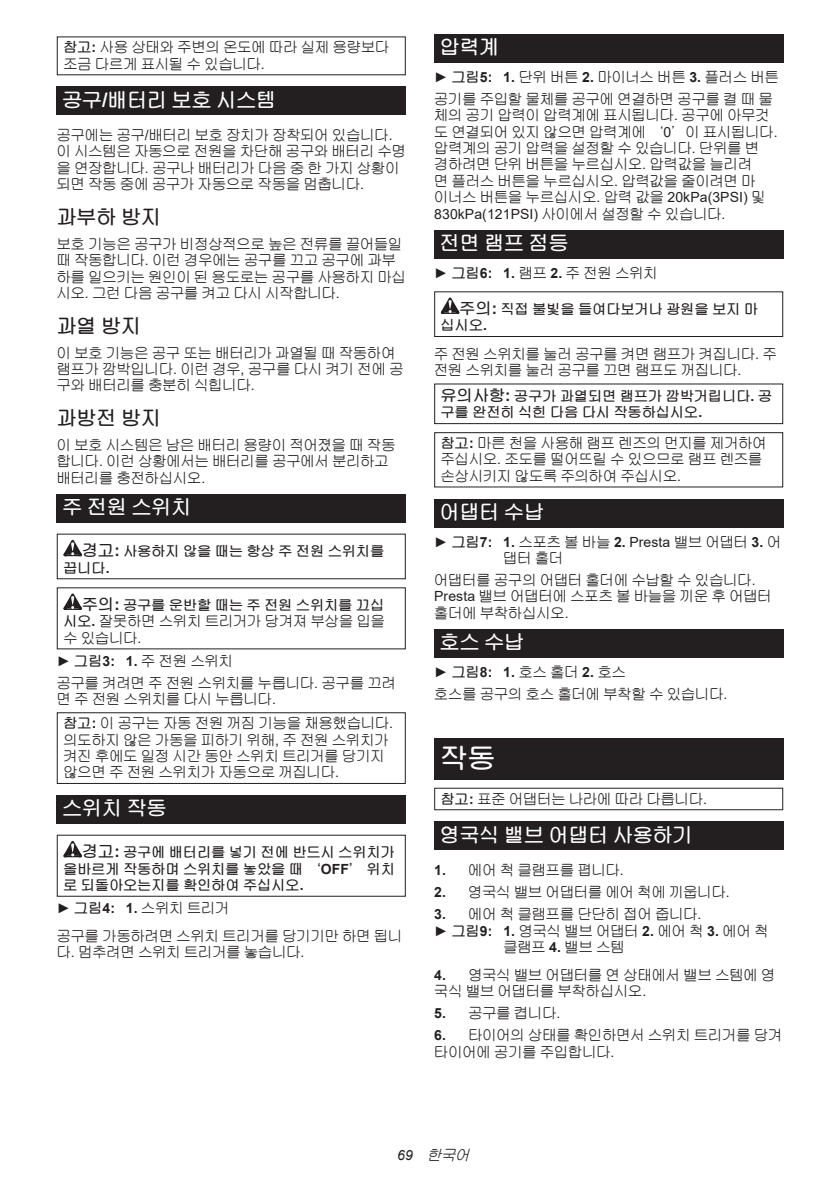
<style>
.page{position:relative;width:840px;height:1191px;background:#fff}
.page>*{position:absolute;margin:0;border:0;box-sizing:border-box;transform-origin:0 0}
.t1{font:700 28px "KRHYR Gothic";color:#fff}
.t2{font:700 20px "KRHYR Gothic";letter-spacing:-.01em;color:#fff}
.t3{font:700 20px "KRHYR Gothic";letter-spacing:-.01em;color:#231f20}
.t4{font:500 14px/16.4px "KRHYR Gothic";letter-spacing:.005em;color:#231f20}
.t5{font:700 14px/16.4px "KRHYR Gothic";letter-spacing:.005em;color:#231f20}
.t6{font:14px "Arial";letter-spacing:.005em;color:#231f20}
.t7{font:700 14px "Arial";color:#231f20}
.t8{font:italic 500 14px "KRHYR Gothic";color:#231f20}
.s1{font-weight:700}
.s2{font-family:"Arial";font-weight:700}
.s3{font-family:"Arial";font-weight:400}
.s4{font-family:"Arial"}
.s5{font-size:16px}
.s6{font-family:"Arial";font-size:16px}
.s7{font-weight:700;font-size:16px}
.s8{font-family:"Arial";font-weight:700;font-size:16px}
.s9{font-family:"KRHYR Gothic";font-weight:500}
.s10{font-weight:400}
.s11{font-family:"KRHYR Gothic"}
</style>
<div class="page">
<div style="left:57px;top:87px;width:348px;height:28px;background:#231f20"></div>
<div style="left:57px;top:494px;width:348px;height:29px;background:#231f20"></div>
<svg style="left:63px;top:540px;width:19px;height:16px"></svg>
<svg style="left:63px;top:593px;width:19px;height:17px"></svg>
<div style="left:57px;top:712px;width:348px;height:72px;border:1px solid #231f20"></div>
<div style="left:57px;top:795px;width:348px;height:29px;background:#231f20"></div>
<svg style="left:63px;top:841px;width:19px;height:16px"></svg>
<div style="left:434px;top:34px;width:348px;height:29px;background:#231f20"></div>
<div style="left:434px;top:230px;width:348px;height:28px;background:#231f20"></div>
<svg style="left:440px;top:297px;width:19px;height:17px"></svg>
<div style="left:434px;top:291px;width:348px;height:46px;border:1px solid #231f20"></div>
<div style="left:434px;top:383px;width:348px;height:41px;border:1px solid #231f20"></div>
<div style="left:434px;top:432px;width:348px;height:55px;border:1px solid #231f20"></div>
<div style="left:434px;top:499px;width:348px;height:28px;background:#231f20"></div>
<div style="left:434px;top:629px;width:348px;height:28px;background:#231f20"></div>
<div style="left:434px;top:738px;width:348px;height:41px;background:#231f20"></div>
<div style="left:434px;top:787px;width:348px;height:23px;border:1px solid #231f20"></div>
<div style="left:434px;top:821px;width:348px;height:29px;background:#231f20"></div>
<p class="t4" style="left:63px;top:39px;width:327px"><span class="s1">참고</span><span class="s2">:</span> 사용 상태와 주변의 온도에 따라 실제 용량보다 조금 다르게 표시될 수 있습니다<span class="s3">.</span></p>
<h2 class="t2" style="left:62px;top:89px;width:215px">공구<span class="s4">/</span>배터리 보호 시스템</h2>
<p class="t4" style="left:57px;top:127px;width:350px">공구에는 공구<span class="s3">/</span>배터리 보호 장치가 장착되어 있습니다<span class="s3">. </span>이 시스템은 자동으로 전원을 차단해 공구와 배터리 수명 을 연장합니다<span class="s3">.</span> 공구나 배터리가 다음 중 한 가지 상황이 되면 작동 중에 공구가 자동으로 작동을 멈춥니다<span class="s3">.</span></p>
<h2 class="t3" style="left:57px;top:207px;width:106px">과부하 방지</h2>
<p class="t4" style="left:57px;top:236px;width:350px">보호 기능은 공구가 비정상적으로 높은 전류를 끌어들일 때 작동합니다<span class="s3">.</span> 이런 경우에는 공구를 끄고 공구에 과부 하를 일으키는 원인이 된 용도로는 공구를 사용하지 마십 시오<span class="s3">.</span> 그런 다음 공구를 켜고 다시 시작합니다<span class="s3">.</span></p>
<h2 class="t3" style="left:57px;top:316px;width:86px">과열 방지</h2>
<p class="t4" style="left:57px;top:344px;width:348px">이 보호 기능은 공구 또는 배터리가 과열될 때 작동하여 램프가 깜박입니다<span class="s3">.</span> 이런 경우<span class="s3">,</span> 공구를 다시 켜기 전에 공 구와 배터리를 충분히 식힙니다<span class="s3">.</span></p>
<h2 class="t3" style="left:57px;top:408px;width:106px">과방전 방지</h2>
<p class="t4" style="left:57px;top:437px;width:340px">이 보호 시스템은 남은 배터리 용량이 적어졌을 때 작동 합니다<span class="s3">.</span> 이런 상황에서는 배터리를 공구에서 분리하고 배터리를 충전하십시오<span class="s3">.</span></p>
<h2 class="t2" style="left:62px;top:497px;width:130px">주 전원 스위치</h2>
<p class="t5" style="left:63px;top:543px;width:322px;text-indent:19px"><span class="s5">경고</span><span class="s6">:</span> 사용하지 않을 때는 항상 주 전원 스위치를 끕니다<span class="s4">.</span></p>
<p class="t4" style="left:63px;top:597px;width:322px;text-align:justify;text-indent:19px"><span class="s7">주의</span><span class="s8">:</span> <span class="s1">공구를 운반할 때는 주 전원 스위치를 끄십 시오</span><span class="s2">.</span> 잘못하면 스위치 트리거가 당겨져 부상을 입을 수 있습니다<span class="s3">.</span></p>
<p class="t4" style="left:57px;top:650px;width:340px;line-height:22px"><span class="s3">►</span> <span class="s1">그림</span><span class="s2">3: 1.</span> 주 전원 스위치<br>공구를 켜려면 주 전원 스위치를 누릅니다<span class="s3">.</span> 공구를 끄려</p>
<p class="t4" style="left:63px;top:687px;width:331px;line-height:23.8px;text-indent:-7px">면 주 전원 스위치를 다시 누릅니다<span class="s3">.<br></span><span class="s1">참고</span><span class="s2">:</span> 이 공구는 자동 전원 꺼짐 기능을 채용했습니다<span class="s3">.</span></p>
<p class="t4" style="left:63px;top:731px;width:326px">의도하지 않은 가동을 피하기 위해<span class="s3">,</span> 주 전원 스위치가 켜진 후에도 일정 시간 동안 스위치 트리거를 당기지 않으면 주 전원 스위치가 자동으로 꺼집니다<span class="s3">.</span></p>
<h2 class="t2" style="left:62px;top:798px;width:106px">스위치 작동</h2>
<p class="t5" style="left:63px;top:844px;width:333px;text-align:justify;text-indent:19px"><span class="s5">경고</span><span class="s6">:</span> 공구에 배터리를 넣기 전에 반드시 스위치가 올바르게 작동하며 스위치를 놓았을 때 ‘<span class="s4">OFF</span>’ 위치 로 되돌아오는지를 확인하여 주십시오<span class="s4">.</span></p>
<p class="t4" style="left:57px;top:894px;width:347px;line-height:27.8px"><span class="s3">►</span> <span class="s1">그림</span><span class="s2">4: 1.</span> 스위치 트리거<br>공구를 가동하려면 스위치 트리거를 당기기만 하면 됩니</p>
<p class="t4" style="left:57px;top:944px;width:249px">다<span class="s3">.</span> 멈추려면 스위치 트리거를 놓습니다<span class="s3">.</span></p>
<h2 class="t2" style="left:439px;top:37px;width:61px">압력계</h2>
<p class="t4" style="left:434px;top:66px;width:346px;line-height:22px"><span class="s3">►</span> <span class="s1">그림</span><span class="s2">5: 1.</span> 단위 버튼 <span class="s2">2.</span> 마이너스 버튼 <span class="s2">3.</span> 플러스 버튼 공기를 주입할 물체를 공구에 연결하면 공구를 켤 때 물</p>
<p class="t4" style="left:434px;top:107px;width:344px">체의 공기 압력이 압력계에 표시됩니다<span class="s3">.</span> 공구에 아무것 도 연결되어 있지 않으면 압력계에 ‘<span class="s3">0</span>’이 표시됩니다<span class="s3">. </span>압력계의 공기 압력을 설정할 수 있습니다<span class="s3">.</span> 단위를 변 경하려면 단위 버튼을 누르십시오<span class="s3">.</span> 압력값을 늘리려<br>면 플러스 버튼을 누르십시오<span class="s3">.</span> 압력값을 줄이려면 마 이너스 버튼을 누르십시오<span class="s3">.</span> 압력 값을 <span class="s3">20kPa(3PSI)</span> 및</p>
<p class="t6" style="left:434px;top:204px;width:292px">830kPa(121PSI) <span class="s9">사이에서 설정할 수 있습니다</span>.</p>
<h2 class="t2" style="left:439px;top:233px;width:130px">전면 램프 점등</h2>
<p class="t4" style="left:434px;top:264px;width:225px"><span class="s3">►</span> <span class="s1">그림</span><span class="s2">6: 1.</span> 램프 <span class="s2">2.</span> 주 전원 스위치</p>
<p class="t5" style="left:440px;top:301px;width:318px;text-indent:19px"><span class="s5">주의</span><span class="s6">:</span> 직접 불빛을 들여다보거나 광원을 보지 마 십시오<span class="s4">.</span></p>
<p class="t4" style="left:434px;top:346px;width:344px">주 전원 스위치를 눌러 공구를 켜면 램프가 켜집니다<span class="s3">.</span> 주 전원 스위치를 눌러 공구를 끄면 램프도 꺼집니다<span class="s3">.</span></p>
<p class="t5" style="left:440px;top:388px;width:332px"><span class="s5">유의사항</span><span class="s6">:</span> 공구가 과열되면 램프가 깜박거립니다<span class="s4">.</span> 공 구를 완전히 식힌 다음 다시 작동하십시오<span class="s4">.</span></p>
<p class="t4" style="left:440px;top:435px;width:327px"><span class="s1">참고</span><span class="s2">:</span> 마른 천을 사용해 램프 렌즈의 먼지를 제거하여 주십시오<span class="s3">.</span> 조도를 떨어뜨릴 수 있으므로 램프 렌즈를 손상시키지 않도록 주의하여 주십시오<span class="s3">.</span></p>
<h2 class="t2" style="left:439px;top:501px;width:106px">어댑터 수납</h2>
<p class="t4" style="left:503px;top:533px;width:279px;text-indent:-69px"><span class="s3">►</span> <span class="s1">그림</span><span class="s2">7: 1.</span> 스포츠 볼 바늘 <span class="s2">2.</span> <span class="s3">Presta</span> 밸브 어댑터 <span class="s2">3.</span> 어 댑터 홀더</p>
<p class="t4" style="left:434px;top:572px;width:338px">어댑터를 공구의 어댑터 홀더에 수납할 수 있습니다<span class="s3">.<br>Presta</span> 밸브 어댑터에 스포츠 볼 바늘을 끼운 후 어댑터 홀더에 부착하십시오<span class="s3">.</span></p>
<h2 class="t2" style="left:439px;top:632px;width:86px">호스 수납</h2>
<p class="t7" style="left:434px;top:662px;width:193px"><span class="s10">►</span> <span class="s11">그림</span>8: 1. <span class="s9">호스 홀더</span> 2. <span class="s9">호스</span></p>
<p class="t4" style="left:434px;top:686px;width:294px">호스를 공구의 호스 홀더에 부착할 수 있습니다<span class="s3">.</span></p>
<h1 class="t1" style="left:439px;top:744px;width:57px">작동</h1>
<p class="t4" style="left:440px;top:790px;width:267px"><span class="s1">참고</span><span class="s2">:</span> 표준 어댑터는 나라에 따라 다릅니다<span class="s3">.</span></p>
<h2 class="t2" style="left:439px;top:824px;width:254px">영국식 밸브 어댑터 사용하기</h2>
<p class="t4" style="left:434px;top:862px;width:191px"><span class="s2">1.</span> 에어 척 클램프를 폅니다<span class="s3">.</span></p>
<p class="t4" style="left:434px;top:884px;width:297px"><span class="s2">2.</span> 영국식 밸브 어댑터를 에어 척에 끼웁니다<span class="s3">.</span></p>
<p class="t4" style="left:434px;top:906px;width:269px"><span class="s2">3.</span> 에어 척 클램프를 단단히 접어 줍니다<span class="s3">.</span></p>
<p class="t4" style="left:434px;top:922px;width:335px"><span class="s3">►</span> <span class="s1">그림</span><span class="s2">9: 1.</span> 영국식 밸브 어댑터 <span class="s2">2.</span> 에어 척 <span class="s2">3.</span> 에어 척</p>
<p class="t4" style="left:503px;top:938px;width:123px">클램프 <span class="s2">4.</span> 밸브 스템</p>
<p class="t4" style="left:434px;top:966px;width:342px"><span class="s2">4.</span> 영국식 밸브 어댑터를 연 상태에서 밸브 스템에 영 국식 밸브 어댑터를 부착하십시오<span class="s3">.</span></p>
<p class="t4" style="left:434px;top:1005px;width:127px"><span class="s2">5.</span> 공구를 켭니다<span class="s3">.</span></p>
<p class="t4" style="left:434px;top:1027px;width:349px"><span class="s2">6.</span> 타이어의 상태를 확인하면서 스위치 트리거를 당겨 타이어에 공기를 주입합니다<span class="s3">.</span></p>
<p class="t8" style="left:397px;top:1148px;width:77px"><span class="s3">69</span> 한국어</p>
</div>
